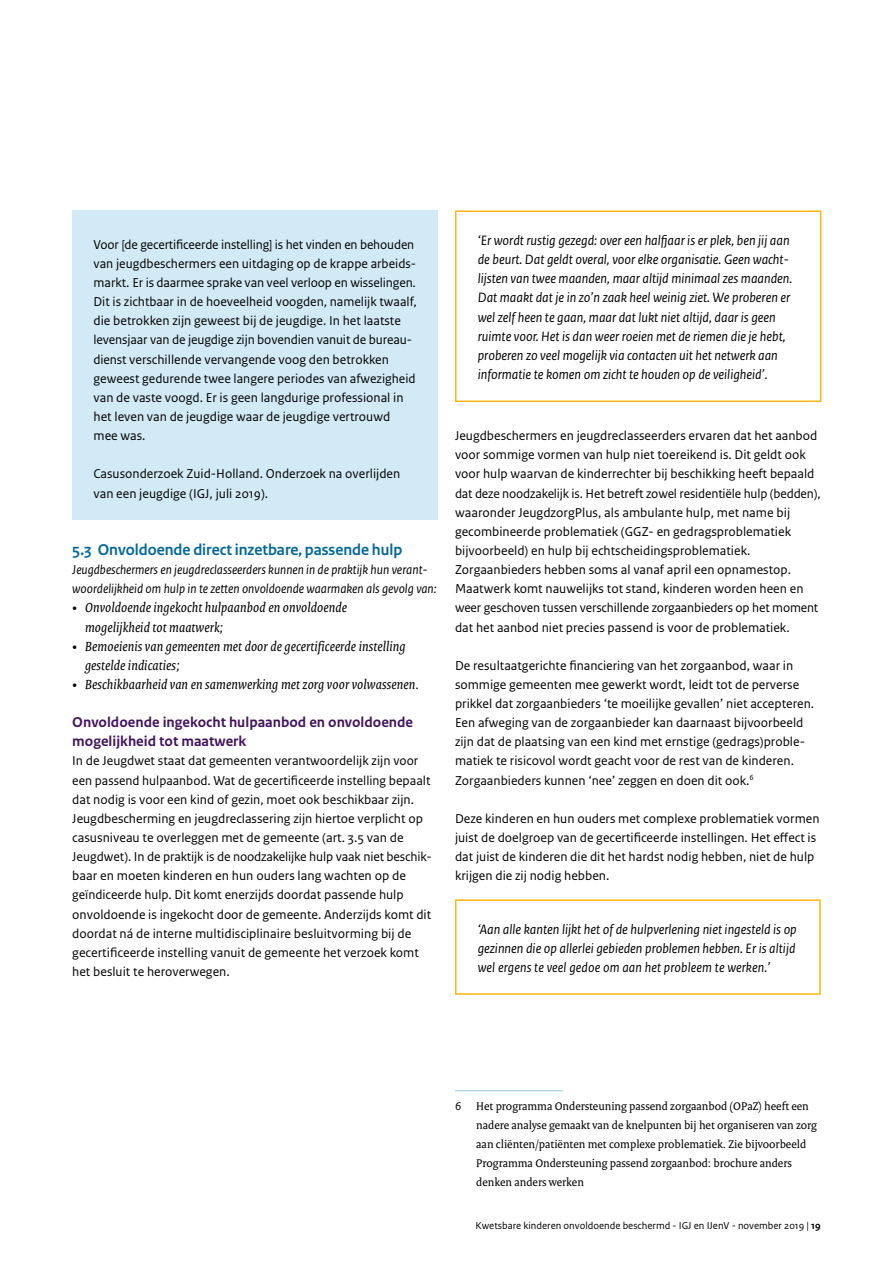
<style>
.page{position:relative;width:893px;height:1263px;background:#fff}
.page>*{position:absolute;margin:0;border:0;box-sizing:border-box;transform-origin:0 0}
.H2_-_Tussenkop{font:700 16.5px "Rijksoverheid Sans Heading";color:#01689b}
.H3_-_Paragraafkop_pa{font:700 15px/19.2px "Rijksoverheid Sans Text";color:#42145f}
.P_-_Quote{font:italic 14.25px/19.2px "Rijksoverheid Sans Text";color:#000}
.t1{font:italic 14.25px/19.2px "Rijksoverheid Serif";letter-spacing:.015em;color:#000}
.P_-_Broodtekst{font:13.5px/19.2px "Rijksoverheid Sans Text";color:#000}
.P_-_Tussenkop_intro{font:italic 13.5px/19.2px "Rijksoverheid Sans Text";color:#000}
.t2{font:12px/19.2px "Rijksoverheid Serif";color:#000}
.t3{font:10.5px "Rijksoverheid Sans Text";color:#000}
.s1{font-family:"Rijksoverheid Sans Text"}
.s2{font-weight:700}
</style>
<div class="page">
<div style="left:72px;top:210px;width:366px;height:310px;background:#d2eaf5"></div>
<div style="left:455px;top:210px;width:366px;height:192px;border:2px solid #ffb612"></div>
<hr style="left:455px;top:1090px;width:108px;height:1px;background:#8fcae7">
<div style="left:455px;top:899px;width:366px;height:96px;border:2px solid #ffb612"></div>
<p class="P_-_Broodtekst" style="left:94px;top:235px;width:325px">Voor [de gecertificeerde instelling] is het vinden en behouden van jeugdbeschermers een uitdaging op de krappe arbeids&shy;markt. Er is daarmee sprake van veel verloop en wisselingen.<br>Dit is zichtbaar in de hoeveelheid voogden, namelijk twaalf, die betrokken zijn geweest bij de jeugdige. In het laatste levensjaar van de jeugdige zijn bovendien vanuit de bureau&shy;dienst verschillende vervangende voog den betrokken geweest gedurende twee langere periodes van afwezigheid van de vaste voogd. Er is geen langdurige professional in het leven van de jeugdige waar de jeugdige vertrouwd mee was.</p>
<p class="P_-_Broodtekst" style="left:94px;top:465px;width:308px">Casusonderzoek Zuid-Holland. Onderzoek na overlijden van een jeugdige (IGJ, juli 2019).</p>
<h2 class="H2_-_Tussenkop" style="left:72px;top:540px;width:332px">5.3 Onvoldoende direct inzetbare, passende hulp</h2>
<p class="P_-_Tussenkop_intro" style="left:72px;top:560px;width:366px">Jeugdbeschermers en jeugdreclasseerders kunnen in de praktijk hun verant&shy;woordelijkheid om hulp in te zetten onvoldoende waarmaken als gevolg van:</p>
<p class="t1" style="left:85px;top:598px;width:263px;text-indent:-13px">• Onvoldoende ingekocht hulpaanbod en onvoldoende mogelijkheid tot maatwerk;</p>
<p class="t1" style="left:85px;top:636px;width:322px;text-indent:-13px">• Bemoeienis van gemeenten met door de gecertificeerde instelling gestelde indicaties;</p>
<p class="t1" style="left:72px;top:674px;width:348px">• Beschikbaarheid van en samenwerking met zorg voor volwassenen.</p>
<h3 class="H3_-_Paragraafkop_pa" style="left:72px;top:713px;width:342px">Onvoldoende ingekocht hulpaanbod en onvoldoende mogelijkheid tot maatwerk</h3>
<p class="P_-_Broodtekst" style="left:72px;top:752px;width:360px">In de Jeugdwet staat dat gemeenten verantwoordelijk zijn voor een passend hulpaanbod. Wat de gecertificeerde instelling bepaalt dat nodig is voor een kind of gezin, moet ook beschikbaar zijn.<br>Jeugdbescherming en jeugdreclassering zijn hiertoe verplicht op casusniveau te overleggen met de gemeente (art. 3.5 van de Jeugdwet). In de praktijk is de noodzakelijke hulp vaak niet beschik&shy;baar en moeten kinderen en hun ouders lang wachten op de geïndiceerde hulp. Dit komt enerzijds doordat passende hulp onvoldoende is ingekocht door de gemeente. Anderzijds komt dit doordat ná de interne multidisciplinaire besluitvorming bij de gecertificeerde instelling vanuit de gemeente het verzoek komt het besluit te heroverwegen.</p>
<p class="P_-_Quote" style="left:478px;top:231px;width:316px">‘Er wordt rustig gezegd: over een halfjaar is er plek, ben jij aan de beurt. Dat geldt overal, voor elke organisatie. Geen wacht&shy;lijsten van twee maanden, maar altijd minimaal zes maanden.<br>Dat maakt dat je in zo’n zaak heel weinig ziet. We proberen er wel zelf heen te gaan, maar dat lukt niet altijd, daar is geen ruimte voor. Het is dan weer roeien met de riemen die je hebt, proberen zo veel mogelijk via contacten uit het netwerk aan informatie te komen om zicht te houden op de veiligheid’.</p>
<p class="P_-_Broodtekst" style="left:455px;top:426px;width:367px">Jeugdbeschermers en jeugdreclasseerders ervaren dat het aanbod voor sommige vormen van hulp niet toereikend is. Dit geldt ook voor hulp waarvan de kinderrechter bij beschikking heeft bepaald dat deze noodzakelijk is. Het betreft zowel residentiële hulp (bedden), waaronder JeugdzorgPlus, als ambulante hulp, met name bij gecombineerde problematiek (GGZ- en gedragsproblematiek bijvoorbeeld) en hulp bij echtscheidingsproblematiek.<br>Zorgaanbieders hebben soms al vanaf april een opnamestop.<br>Maatwerk komt nauwelijks tot stand, kinderen worden heen en weer geschoven tussen verschillende zorgaanbieders op het moment dat het aanbod niet precies passend is voor de problematiek.</p>
<p class="P_-_Broodtekst" style="left:455px;top:656px;width:361px">De resultaatgerichte financiering van het zorgaanbod, waar in sommige gemeenten mee gewerkt wordt, leidt tot de perverse prikkel dat zorgaanbieders ‘te moeilijke gevallen’ niet accepteren.<br>Een afweging van de zorgaanbieder kan daarnaast bijvoorbeeld zijn dat de plaatsing van een kind met ernstige (gedrags)proble&shy;matiek te risicovol wordt geacht voor de rest van de kinderen.</p>
<p class="P_-_Broodtekst" style="left:455px;top:771px;width:300px">Zorgaanbieders kunnen ‘nee’ zeggen en doen dit ook.<sup>6</sup></p>
<p class="P_-_Broodtekst" style="left:455px;top:809px;width:366px">Deze kinderen en hun ouders met complexe problematiek vormen juist de doelgroep van de gecertificeerde instellingen. Het effect is dat juist de kinderen die dit het hardst nodig hebben, niet de hulp krijgen die zij nodig hebben.</p>
<p class="P_-_Quote" style="left:478px;top:920px;width:321px;text-align:justify">‘Aan alle kanten lijkt het of de hulpverlening niet ingesteld is op gezinnen die op allerlei gebieden problemen hebben. Er is altijd wel ergens te veel gedoe om aan het probleem te werken.’</p>
<p class="t2" style="left:476px;top:1096px;width:342px;text-indent:-21px"><span class="s1">6</span> Het programma Ondersteuning passend zorgaanbod (OPaZ) heeft een nadere analyse gemaakt van de knelpunten bij het organiseren van zorg aan cliënten/patiënten met complexe problematiek. Zie bijvoorbeeld Programma Ondersteuning passend zorgaanbod: brochure anders denken anders werken</p>
<p class="t3" style="left:475px;top:1219px;width:347px">Kwetsbare kinderen onvoldoende beschermd - IGJ en IJenV - november 2019 | <span class="s2">19</span></p>
</div>
